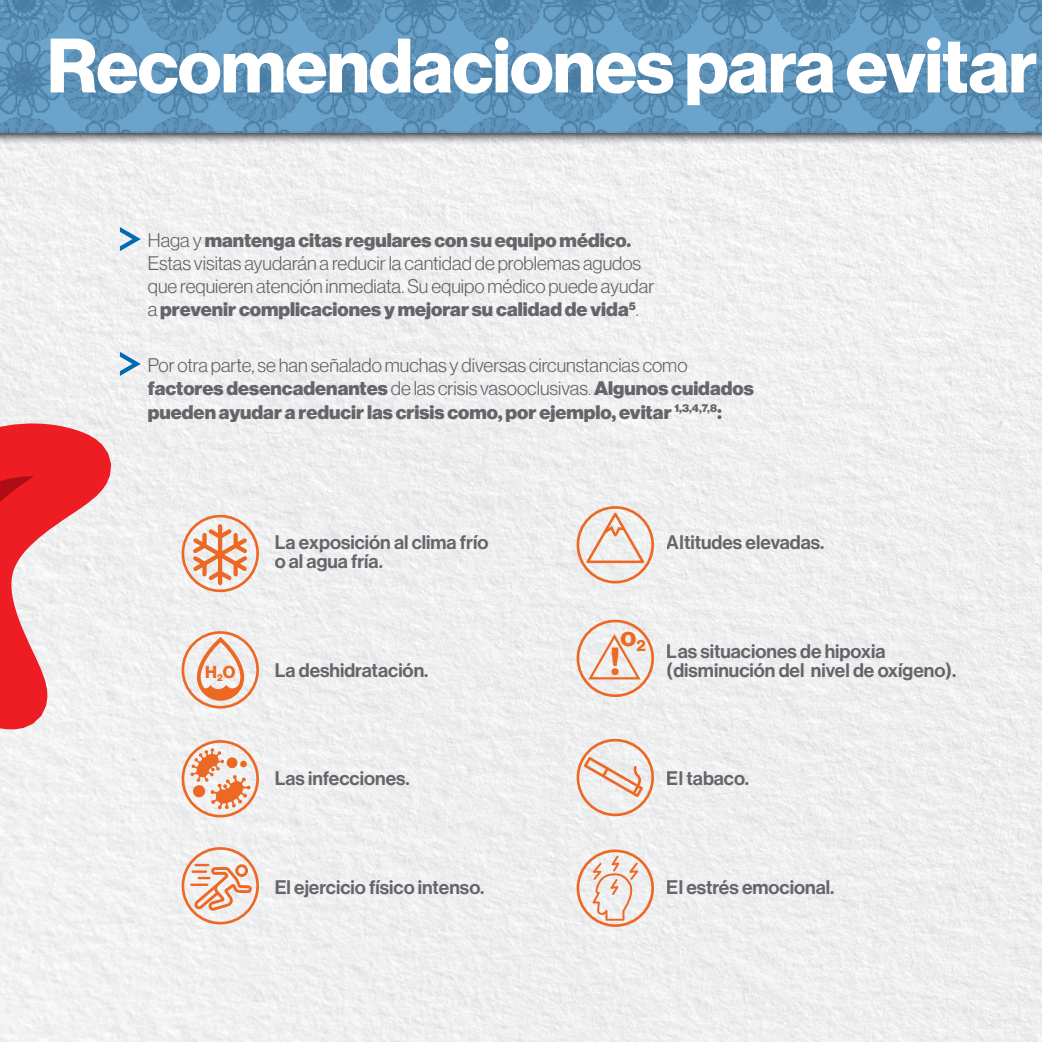
<style>
.page{position:relative;width:1042px;height:1042px;background:#fff}
.page>*{position:absolute;margin:0;border:0;box-sizing:border-box;transform-origin:0 0}
.t1{font:700 75.25px "Volta Modern Display 75";letter-spacing:-.01em;color:#fff}
.t2{font:700 38.32px "Volta Modern Display 75";color:#ec6823}
.t3{font:700 27.3px "Volta Modern Display 75";color:#ec6823}
.t4{font:900 19.25px/23.1px "Volta Modern Display 95";color:#6c6d70}
.t5{font:500 19.25px/19.2px "Volta Modern Display 65";color:#6c6d70}
.t6{font:300 19.25px/23.1px "Volta Modern Display 45";color:#6c6d70}
.t7{font:700 16.97px "Volta Modern Display 75";color:#ec6823}
.s1{font-family:"Volta Modern Display 45";font-weight:300}
.s2{font-family:"Volta Modern Display 35";font-weight:100}
</style>
<div class="page">
<img style="left:0;top:0;width:1042px;height:1042px">
<svg style="left:0;top:370px;width:133px;height:395px"></svg>
<svg style="left:120px;top:227px;width:21px;height:24px"></svg>
<svg style="left:120px;top:352px;width:21px;height:24px"></svg>
<hr style="left:190px;top:883px;width:18px;height:3px;background:#ec6823">
<svg style="left:194px;top:864px;width:58px;height:46px"></svg>
<hr style="left:191px;top:870px;width:16px;height:3px;background:#ec6823">
<svg style="left:190px;top:748px;width:61px;height:61px"></svg>
<div style="left:193px;top:785px;width:12px;height:12px;background:#ec6823;border-radius:50%"></div>
<div style="left:227px;top:757px;width:10px;height:11px;background:#ec6823;border-radius:50%"></div>
<div style="left:240px;top:761px;width:7px;height:6px;background:#ec6823;border-radius:50%"></div>
<svg style="left:193px;top:524px;width:54px;height:61px"></svg>
<svg style="left:195px;top:634px;width:51px;height:68px"></svg>
<div style="left:182px;top:515px;width:77px;height:77px;border:3px solid #ec6823;border-radius:50%"></div>
<svg style="left:592px;top:855px;width:46px;height:65px"></svg>
<svg style="left:584px;top:757px;width:59px;height:40px"></svg>
<svg style="left:586px;top:633px;width:56px;height:47px"></svg>
<svg style="left:583px;top:510px;width:64px;height:54px"></svg>
<div style="left:576px;top:506px;width:78px;height:77px;border:3px solid #ec6823;border-radius:50%"></div>
<div style="left:576px;top:739px;width:78px;height:77px;border:3px solid #ec6823;border-radius:50%"></div>
<div style="left:576px;top:849px;width:78px;height:78px;border:3px solid #ec6823;border-radius:50%"></div>
<div style="left:576px;top:620px;width:78px;height:77px;border:3px solid #ec6823;border-radius:50%"></div>
<div style="left:182px;top:631px;width:77px;height:77px;border:3px solid #ec6823;border-radius:50%"></div>
<div style="left:182px;top:740px;width:77px;height:77px;border:3px solid #ec6823;border-radius:50%"></div>
<div style="left:182px;top:847px;width:77px;height:77px;border:3px solid #ec6823;border-radius:50%"></div>
<h1 class="t1" style="left:47px;top:22px;width:992px">Recomendaciones para evitar</h1>
<p class="t4" style="left:148px;top:229px;width:485px"><span class="s1">Haga y</span> mantenga citas regulares con su equipo médico.</p>
<p class="t6" style="left:148px;top:252px;width:508px">Estas visitas ayudarán a reducir la cantidad de problemas agudos que requieren atención inmediata. Su equipo médico puede ayudar</p>
<p class="t4" style="left:148px;top:298px;width:492px"><span class="s1">a</span> prevenir complicaciones y mejorar su calidad de vida<sup>5</sup><span class="s1">.</span></p>
<p class="t6" style="left:148px;top:354px;width:541px">Por otra parte, se han señalado muchas y diversas circunstancias como</p>
<p class="t4" style="left:148px;top:377px;width:607px">factores desencadenantes <span class="s1">de las crisis vasooclusivas</span><span class="s2">.</span> Algunos cuidados pueden ayudar a reducir las crisis como, por ejemplo, evitar <sup>1,3,4,7,8</sup>:</p>
<p class="t7" style="left:205px;top:662px;width:32px">H<sub>2</sub>O</p>
<p class="t5" style="left:275px;top:533px;width:215px">La exposición al clima frío o al agua fría.</p>
<p class="t5" style="left:275px;top:661px;width:155px">La deshidratación.</p>
<p class="t5" style="left:275px;top:769px;width:137px">Las infecciones.</p>
<p class="t5" style="left:275px;top:878px;width:211px">El ejercicio físico intenso.</p>
<p class="t5" style="left:667px;top:533px;width:159px">Altitudes elevadas.</p>
<h3 class="t3" style="left:620px;top:621px;width:27px">o<sub>2</sub></h3>
<h2 class="t2" style="left:610px;top:639px;width:12px">!</h2>
<p class="t5" style="left:667px;top:641px;width:291px">Las situaciones de hipoxia (disminución del nivel de oxígeno).</p>
<p class="t5" style="left:667px;top:769px;width:84px">El tabaco.</p>
<p class="t5" style="left:667px;top:878px;width:169px">El estrés emocional.</p>
</div>
